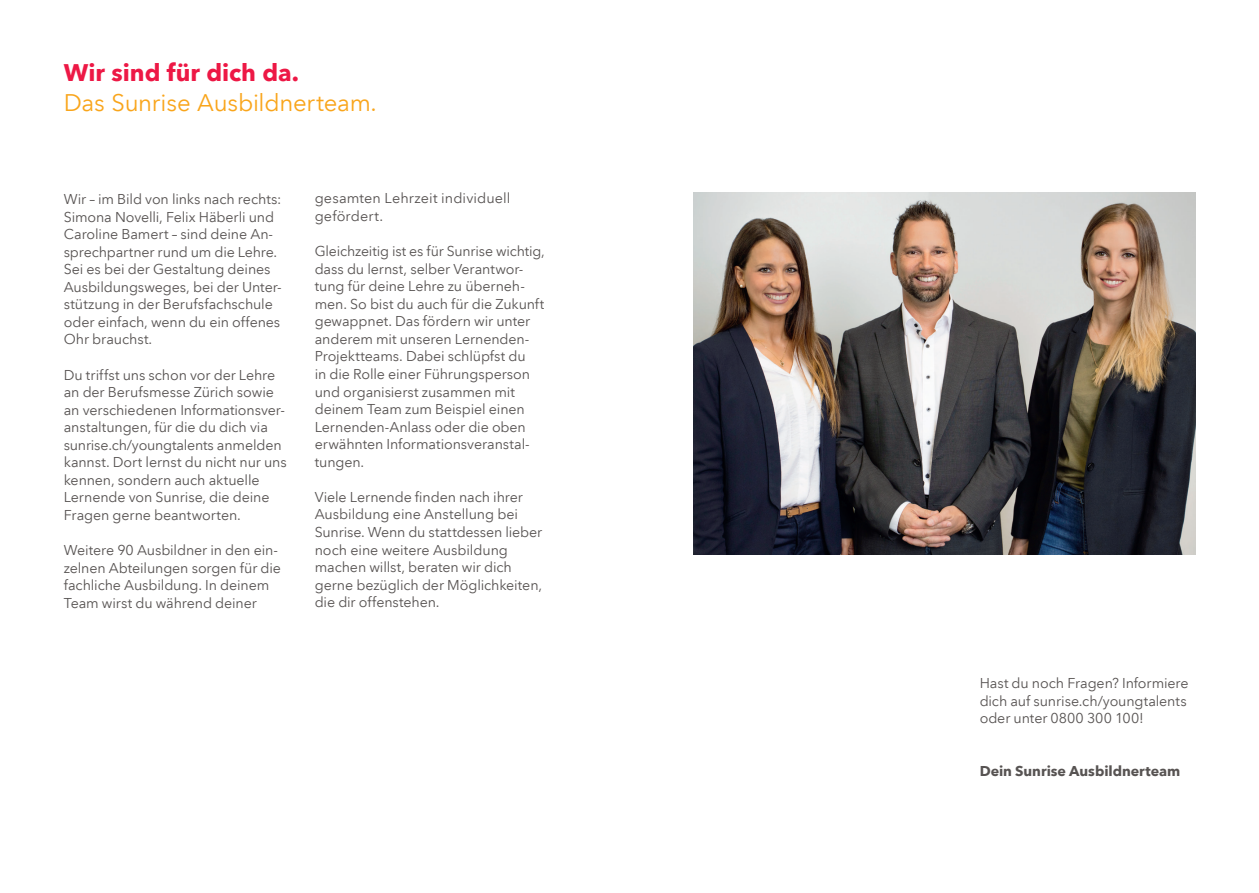
<style>
.page{position:relative;width:1259px;height:893px;background:#fff}
.page>*{position:absolute;margin:0;border:0;box-sizing:border-box;transform-origin:0 0}
.t1{font:24px "Avenir Next LT Pro";letter-spacing:-.01em;color:#f9a51b}
.t2{font:700 24px "Avenir Next LT Pro";color:#ed1845}
.t3{font:14.25px/17.5px "Avenir Next LT Pro";letter-spacing:-.01em;color:#575352}
.t4{font:700 14.25px "Avenir Next LT Pro";color:#575352}
</style>
<div class="page">
<img style="left:693px;top:193px;width:502px;height:362px">
<h1 class="t2" style="left:64px;top:58px;width:237px">Wir sind für dich da.</h1>
<h1 class="t1" style="left:64px;top:88px;width:314px">Das Sunrise Ausbildnerteam.</h1>
<p class="t3" style="left:64px;top:190px;width:219px">Wir – im Bild von links nach rechts:<br>Simona Novelli, Felix Häberli und<br>Caroline Bamert – sind deine An&shy;sprechpartner rund um die Lehre.<br>Sei es bei der Gestaltung deines<br>Ausbildungsweges, bei der Unter&shy;stützung in der Berufsfachschule oder einfach, wenn du ein offenes<br>Ohr brauchst.</p>
<p class="t3" style="left:64px;top:366px;width:224px">Du triffst uns schon vor der Lehre an der Berufsmesse Zürich sowie an verschiedenen Informationsver&shy;anstaltungen, für die du dich via sunrise.ch/youngtalents anmelden kannst. Dort lernst du nicht nur uns kennen, sondern auch aktuelle<br>Lernende von Sunrise, die deine<br>Fragen gerne beantworten.</p>
<p class="t3" style="left:64px;top:541px;width:219px">Weitere 90 Ausbildner in den ein&shy;zelnen Abteilungen sorgen für die fachliche Ausbildung. In deinem<br>Team wirst du während deiner</p>
<p class="t3" style="left:315px;top:190px;width:197px">gesamten Lehrzeit individuell gefördert.</p>
<p class="t3" style="left:315px;top:242px;width:232px">Gleichzeitig ist es für Sunrise wichtig, dass du lernst, selber Verantwor&shy;tung für deine Lehre zu überneh&shy;men. So bist du auch für die Zukunft gewappnet. Das fördern wir unter anderem mit unseren Lernenden-<br>Projektteams. Dabei schlüpfst du<br>in die Rolle einer Führungsperson und organisierst zusammen mit deinem Team zum Beispiel einen<br>Lernenden-Anlass oder die oben erwähnten Informationsveranstal&shy;tungen.</p>
<p class="t3" style="left:315px;top:488px;width:229px">Viele Lernende finden nach ihrer<br>Ausbildung eine Anstellung bei<br>Sunrise. Wenn du stattdessen lieber noch eine weitere Ausbildung machen willst, beraten wir dich gerne bezüglich der Möglichkeiten, die dir offenstehen.</p>
<p class="t3" style="left:979px;top:675px;width:210px">Hast du noch Fragen? Informiere dich auf sunrise.ch/youngtalents oder unter 0800 300 100!</p>
<p class="t4" style="left:979px;top:762px;width:202px">Dein Sunrise Ausbildnerteam</p>
</div>
